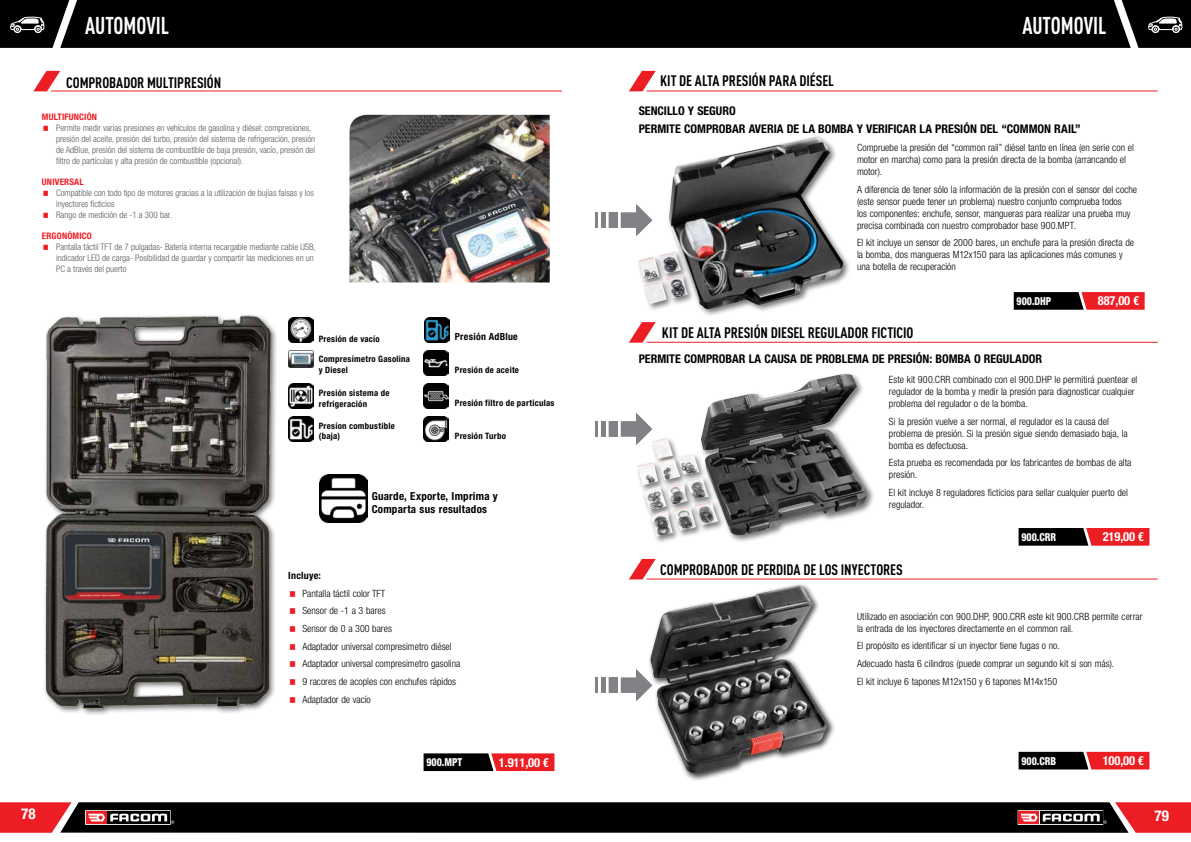
<style>
.page{position:relative;width:1191px;height:842px;background:#fff}
.page>*{position:absolute;margin:0;border:0;box-sizing:border-box;transform-origin:0 0}
.t1{font:700 24px "DIN Cond";color:#fff;scale:.9 1}
.t2{font:700 15px "DIN Cond";color:#000}
.t3{font:700 condensed 15px "Helvetica Neue LT Std";color:#fff}
.t4{font:700 condensed 12.5px "Helvetica Neue LT Std";letter-spacing:-.01em;color:#fff}
.t5{font:700 condensed 12px/17.7px "Helvetica Neue LT Std";color:#000}
.t6{font:700 condensed 11px/13.2px "Helvetica Neue LT Std";letter-spacing:.025em;color:#000}
.t7{font:800 condensed 11px "Helvetica Neue LT Std";color:#fff;scale:.9 1}
.t8{font:300 condensed 10px/12px "Helvetica Neue LT Std";color:#000}
.t9{font:700 condensed 10px "Helvetica Neue LT Std";letter-spacing:.025em;color:#000}
.t10{font:700 condensed 9.9px "Helvetica Neue LT Std";letter-spacing:.025em;color:#000}
.t11{font:300 condensed 9px/10.8px "Helvetica Neue LT Std";color:#58595b}
.t12{font:700 condensed 9px "Helvetica Neue LT Std";letter-spacing:.02em;color:#ed1d24}
.t13{font:700 condensed 8.8px/10.6px "Helvetica Neue LT Std";letter-spacing:.03em;color:#000}
</style>
<div class="page">
<svg style="left:0;top:802px;width:1191px;height:31px;background:#2a1213"></svg>
<div style="left:72px;top:0;width:1046px;height:48px;background:#000"></div>
<div style="left:43px;top:314px;width:235px;height:402px;background:#000;opacity:.55"></div>
<img style="left:43px;top:314px;width:230px;height:398px">
<img style="left:423px;top:351px;width:25px;height:24px">
<img style="left:288px;top:351px;width:25px;height:17px">
<img style="left:288px;top:417px;width:25px;height:25px">
<img style="left:423px;top:383px;width:25px;height:25px">
<img style="left:288px;top:383px;width:25px;height:25px">
<img style="left:423px;top:417px;width:25px;height:25px">
<img style="left:424px;top:317px;width:25px;height:25px">
<img style="left:288px;top:317px;width:25px;height:25px">
<img style="left:319px;top:475px;width:48px;height:48px">
<svg style="left:423px;top:753px;width:131px;height:18px;background:#76191c"></svg>
<div style="left:636px;top:134px;width:215px;height:183px;background:#000;opacity:.55"></div>
<img style="left:639px;top:137px;width:204px;height:172px">
<div style="left:635px;top:371px;width:240px;height:174px;background:#000;opacity:.55"></div>
<img style="left:652px;top:374px;width:216px;height:161px">
<div style="left:648px;top:583px;width:188px;height:198px;background:#000;opacity:.75"></div>
<img style="left:650px;top:585px;width:178px;height:189px">
<svg style="left:1018px;top:752px;width:131px;height:17px;background:#731417"></svg>
<svg style="left:1018px;top:528px;width:131px;height:18px;background:#76181b"></svg>
<svg style="left:1013px;top:292px;width:131px;height:18px;background:#76181c"></svg>
<svg style="left:0;top:0;width:72px;height:48px;background:#2a2a2a"></svg>
<svg style="left:1118px;top:0;width:73px;height:48px;background:#2b2b2b"></svg>
<svg style="left:595px;top:669px;width:57px;height:32px"></svg>
<svg style="left:595px;top:413px;width:57px;height:32px"></svg>
<svg style="left:595px;top:204px;width:57px;height:32px"></svg>
<img style="left:349px;top:115px;width:201px;height:167px">
<svg style="left:33px;top:71px;width:27px;height:20px"></svg>
<hr style="left:51px;top:90px;width:511px;height:1px;background:#ed1d24">
<svg style="left:629px;top:71px;width:26px;height:20px"></svg>
<hr style="left:646px;top:90px;width:511px;height:1px;background:#ed1d24">
<svg style="left:629px;top:322px;width:26px;height:21px"></svg>
<hr style="left:646px;top:342px;width:511px;height:1px;background:#ed1d24">
<svg style="left:629px;top:559px;width:26px;height:20px"></svg>
<hr style="left:646px;top:578px;width:511px;height:1px;background:#ed1d24">
<h1 class="t1" style="left:85px;top:11px;width:95px">AUTOMOVIL</h1>
<h2 class="t2" style="left:66px;top:73px;width:31px">COMPROBADOR</h2>
<h2 class="t2" style="left:147px;top:73px;width:34px">MULTIPRESIÓN</h2>
<p class="t12" style="left:42px;top:112px;width:57px">MULTIFUNCIÓN</p>
<p class="t11" style="left:56px;top:123px;width:260px">Permite medir varias presiones en vehículos de gasolina y diésel: compresiones, presión del aceite, presión del turbo, presión del sistema de refrigeración, presión de AdBlue, presión del sistema de combustible de baja presión, vacío, presión del filtro de partículas y alta presión de combustible (opcional).</p>
<p class="t12" style="left:42px;top:177px;width:43px">UNIVERSAL</p>
<p class="t11" style="left:56px;top:187px;width:259px">Compatible con todo tipo de motores gracias a la utilización de bujías falsas y los inyectores ficticios<br>Rango de medición de -1 a 300 bar.</p>
<p class="t12" style="left:42px;top:231px;width:51px">ERGONÓMICO</p>
<p class="t11" style="left:56px;top:241px;width:261px">Pantalla táctil TFT de 7 pulgadas- Batería interna recargable mediante cable USB, indicador LED de carga- Posibilidad de guardar y compartir las mediciones en un<br>PC a través del puerto</p>
<p class="t13" style="left:319px;top:333px;width:63px">Presión de vacío</p>
<p class="t13" style="left:319px;top:354px;width:93px">Compresímetro Gasolina y Diesel</p>
<p class="t13" style="left:319px;top:388px;width:72px">Presión sistema de refrigeración</p>
<p class="t13" style="left:319px;top:420px;width:78px">Presíon combustible (baja)</p>
<p class="t10" style="left:455px;top:331px;width:64px">Presión AdBlue</p>
<p class="t13" style="left:455px;top:365px;width:66px">Presión de aceite</p>
<p class="t13" style="left:455px;top:398px;width:101px">Presión filtro de particulas</p>
<p class="t13" style="left:455px;top:431px;width:53px">Presión Turbo</p>
<p class="t6" style="left:372px;top:489px;width:128px">Guarde, Exporte, Imprima y<br>Comparta sus resultados</p>
<p class="t9" style="left:288px;top:569px;width:34px">Incluye:</p>
<p class="t8" style="left:302px;top:584px;width:159px;line-height:17.7px">Pantalla táctil color TFT<br>Sensor de -1 a 3 bares<br>Sensor de 0 a 300 bares<br>Adaptador universal compresimetro diésel<br>Adaptador universal compresimetro gasolina<br>9 racores de acoples con enchufes rápidos<br>Adaptador de vacío</p>
<h2 class="t2" style="left:660px;top:71px;width:70px">KIT DE ALTAPRESIÓN</h2>
<h2 class="t2" style="left:769px;top:71px;width:8px">PARA</h2>
<h2 class="t2" style="left:799px;top:71px;width:23px">DIÉSEL</h2>
<h1 class="t1" style="left:1022px;top:11px;width:95px">AUTOMOVIL</h1>
<p class="t5" style="left:639px;top:102px;width:443px">SENCILLO Y SEGURO<br>PERMITE COMPROBAR AVERIA DE LA BOMBA Y VERIFICAR LA PRESIÓN DEL “COMMON RAIL”</p>
<p class="t8" style="left:857px;top:141px;width:278px">Compruebe la presión del “common rail” diésel tanto en línea (en serie con el motor en marcha) como para la presión directa de la bomba (arrancando el motor).</p>
<p class="t8" style="left:857px;top:183px;width:281px">A diferencia de tener sólo la información de la presión con el sensor del coche (este sensor puede tener un problema) nuestro conjunto comprueba todos<br>los componentes: enchufe, sensor, mangueras para realizar una prueba muy precisa combinada con nuestro comprobador base 900.MPT.</p>
<p class="t8" style="left:857px;top:237px;width:278px">El kit incluye un sensor de 2000 bares, un enchufe para la presión directa de la bomba, dos mangueras M12x150 para las aplicaciones más comunes y una botella de recuperación</p>
<h2 class="t2" style="left:662px;top:323px;width:70px">KIT DE ALTAPRESIÓN</h2>
<h2 class="t2" style="left:770px;top:323px;width:7px">DIESEL</h2>
<h2 class="t2" style="left:807px;top:323px;width:28px">REGULADOR</h2>
<h2 class="t2" style="left:871px;top:323px;width:38px">FICTICIO</h2>
<p class="t7" style="left:1016px;top:294px;width:40px">900.DHP</p>
<p class="t4" style="left:1097px;top:293px;width:43px">887,00 €</p>
<p class="t5" style="left:639px;top:349px;width:405px">PERMITE COMPROBAR LA CAUSA DE PROBLEMA DE PRESIÓN: BOMBA O REGULADOR</p>
<p class="t8" style="left:889px;top:373px;width:250px">Este kit 900.CRR combinado con el 900.DHP le permitirá puentear el regulador de la bomba y medir la presión para diagnosticar cualquier problema del regulador o de la bomba.</p>
<p class="t8" style="left:889px;top:415px;width:240px">Si la presión vuelve a ser normal, el regulador es la causa del problema de presión. Si la presión sigue siendo demasiado baja, la bomba es defectuosa.</p>
<p class="t8" style="left:889px;top:457px;width:244px">Esta prueba es recomendada por los fabricantes de bombas de alta presión.</p>
<p class="t8" style="left:889px;top:486px;width:240px">El kit incluye 8 reguladores ficticios para sellar cualquier puerto del regulador.</p>
<p class="t7" style="left:1021px;top:530px;width:40px">900.CRR</p>
<p class="t4" style="left:1102px;top:529px;width:43px">219,00 €</p>
<h2 class="t2" style="left:660px;top:561px;width:31px">COMPROBADOR</h2>
<h2 class="t2" style="left:741px;top:561px;width:23px">DE PERDIDA</h2>
<h2 class="t2" style="left:803px;top:561px;width:81px">DELOS INYECTORES</h2>
<p class="t8" style="left:857px;top:610px;width:287px">Utilizado en asociación con 900.DHP, 900.CRR este kit 900.CRB permite cerrar la entrada de los inyectores directamente en el common rail.</p>
<p class="t8" style="left:857px;top:637px;width:258px;line-height:17.7px">El propósito es identificar si un inyector tiene fugas o no.<br>Adecuado hasta 6 cilindros (puede comprar un segundo kit si son más).<br>El kit incluye 6 tapones M12x150 y 6 tapones M14x150</p>
<p class="t4" style="left:499px;top:755px;width:51px">1.911,00 €</p>
<p class="t4" style="left:1102px;top:753px;width:43px">100,00 €</p>
<p class="t7" style="left:426px;top:755px;width:41px">900.MPT</p>
<p class="t7" style="left:1021px;top:754px;width:40px">900.CRB</p>
<h2 class="t3" style="left:21px;top:805px;width:16px">78</h2>
<h2 class="t3" style="left:1154px;top:806px;width:16px">79</h2>
</div>
